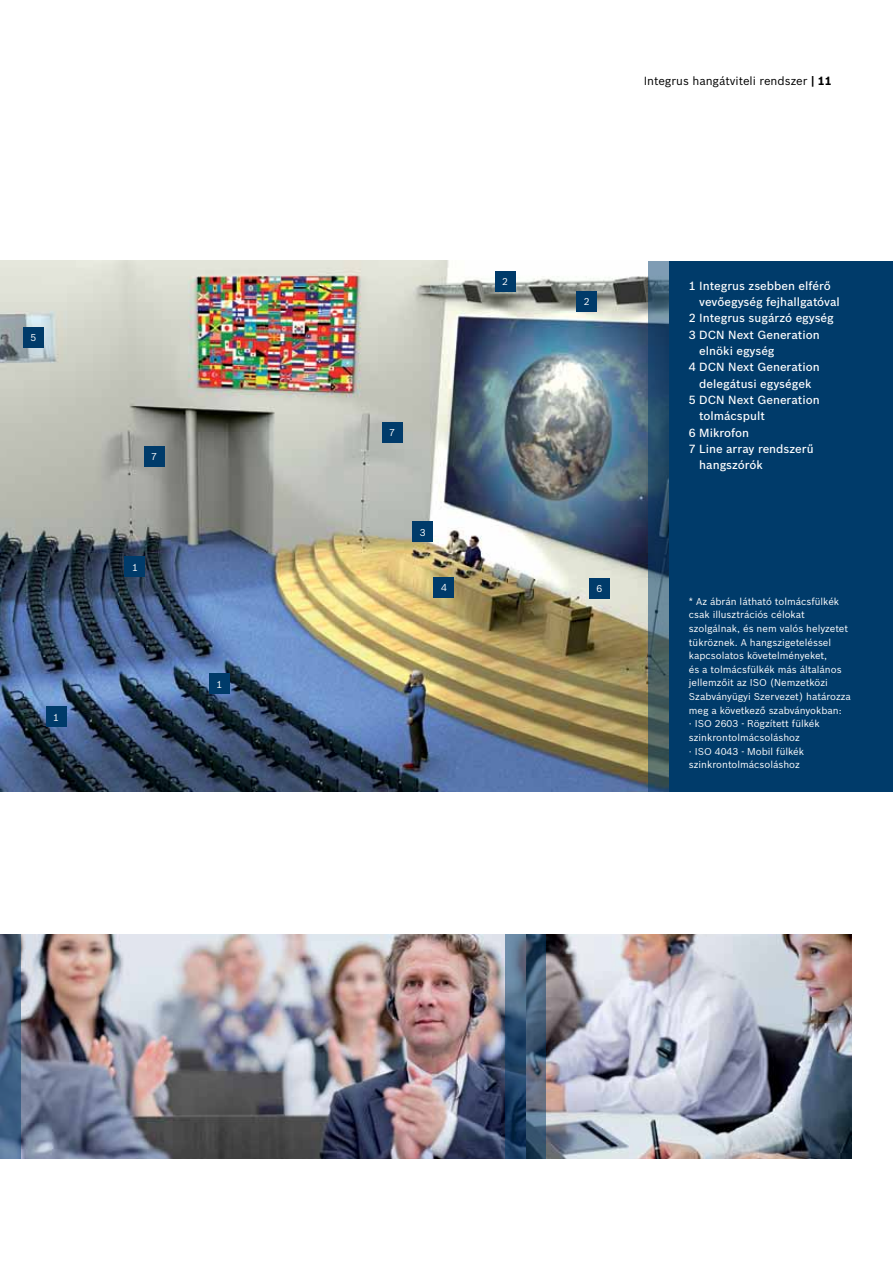
<style>
.page{position:relative;width:893px;height:1263px;background:#fff}
.page>*{position:absolute;margin:0;border:0;box-sizing:border-box;transform-origin:0 0}
.t1{font:500 11.55px "Bosch Sans";color:#fff}
.t2{font:11.55px "Bosch Sans";color:#000}
.t3{font:9.75px/13.6px "Bosch Sans";color:#fff}
.s1{font-weight:700}
</style>
<div class="page">
<div style="left:668px;top:261px;width:225px;height:530px;background:#003b6a"></div>
<img style="left:0;top:261px;width:648px;height:530px">
<svg style="left:648px;top:261px;width:20px;height:530px"></svg>
<img style="left:20px;top:934px;width:831px;height:225px">
<svg style="left:505px;top:934px;width:41px;height:225px"></svg>
<svg style="left:0;top:934px;width:20px;height:225px"></svg>
<div style="left:589px;top:578px;width:21px;height:21px;background:#003b6a"></div>
<div style="left:434px;top:577px;width:20px;height:20px;background:#003b6a"></div>
<div style="left:412px;top:522px;width:21px;height:20px;background:#003b6a"></div>
<div style="left:382px;top:422px;width:20px;height:20px;background:#003b6a"></div>
<div style="left:495px;top:271px;width:20px;height:20px;background:#003b6a"></div>
<div style="left:577px;top:291px;width:20px;height:21px;background:#003b6a"></div>
<div style="left:23px;top:327px;width:21px;height:21px;background:#003b6a"></div>
<div style="left:144px;top:446px;width:20px;height:21px;background:#003b6a"></div>
<div style="left:125px;top:557px;width:20px;height:20px;background:#003b6a"></div>
<div style="left:46px;top:707px;width:20px;height:20px;background:#003b6a"></div>
<div style="left:209px;top:674px;width:21px;height:20px;background:#003b6a"></div>
<p class="t3" style="left:31px;top:330px;width:7px">5</p>
<p class="t3" style="left:53px;top:710px;width:7px">1</p>
<p class="t3" style="left:151px;top:449px;width:7px">7</p>
<p class="t3" style="left:132px;top:559px;width:7px">1</p>
<p class="t3" style="left:216px;top:676px;width:7px">1</p>
<p class="t2" style="left:644px;top:73px;width:190px">Integrus hangátviteli rendszer <span class="s1">| 11</span></p>
<p class="t3" style="left:502px;top:274px;width:7px">2</p>
<p class="t3" style="left:584px;top:294px;width:7px">2</p>
<p class="t3" style="left:389px;top:425px;width:7px">7</p>
<p class="t3" style="left:420px;top:524px;width:7px">3</p>
<p class="t3" style="left:441px;top:580px;width:7px">4</p>
<p class="t3" style="left:597px;top:581px;width:7px">6</p>
<p class="t1" style="left:689px;top:277px;width:144px">1 Integrus zsebben elférő</p>
<p class="t1" style="left:699px;top:293px;width:142px">vevőegység fejhallgatóval</p>
<p class="t1" style="left:689px;top:310px;width:146px">2 Integrus sugárzó egység</p>
<p class="t1" style="left:689px;top:326px;width:132px">3 DCN Next Generation</p>
<p class="t1" style="left:699px;top:342px;width:77px">elnöki egység</p>
<p class="t1" style="left:689px;top:359px;width:132px">4 DCN Next Generation</p>
<p class="t1" style="left:699px;top:375px;width:114px">delegátusi egységek</p>
<p class="t1" style="left:689px;top:391px;width:132px">5 DCN Next Generation</p>
<p class="t1" style="left:699px;top:408px;width:67px">tolmácspult</p>
<p class="t1" style="left:689px;top:424px;width:62px">6 Mikrofon</p>
<p class="t1" style="left:689px;top:440px;width:126px">7 Line array rendszerű</p>
<p class="t1" style="left:699px;top:457px;width:65px">hangszórók</p>
<p class="t3" style="left:689px;top:594px;width:163px">* Az ábrán látható tolmácsfülkék csak illusztrációs célokat szolgálnak, és nem valós helyzetet tükröznek. A hangszigeteléssel kapcsolatos követelményeket,<br>és a tolmácsfülkék más általános jellemzőit az ISO (Nemzetközi<br>Szabványügyi Szervezet) határozza meg a következő szabványokban:<br>· ISO 2603 - Rögzített fülkék szinkrontolmácsoláshoz<br>· ISO 4043 - Mobil fülkék szinkrontolmácsoláshoz</p>
</div>
